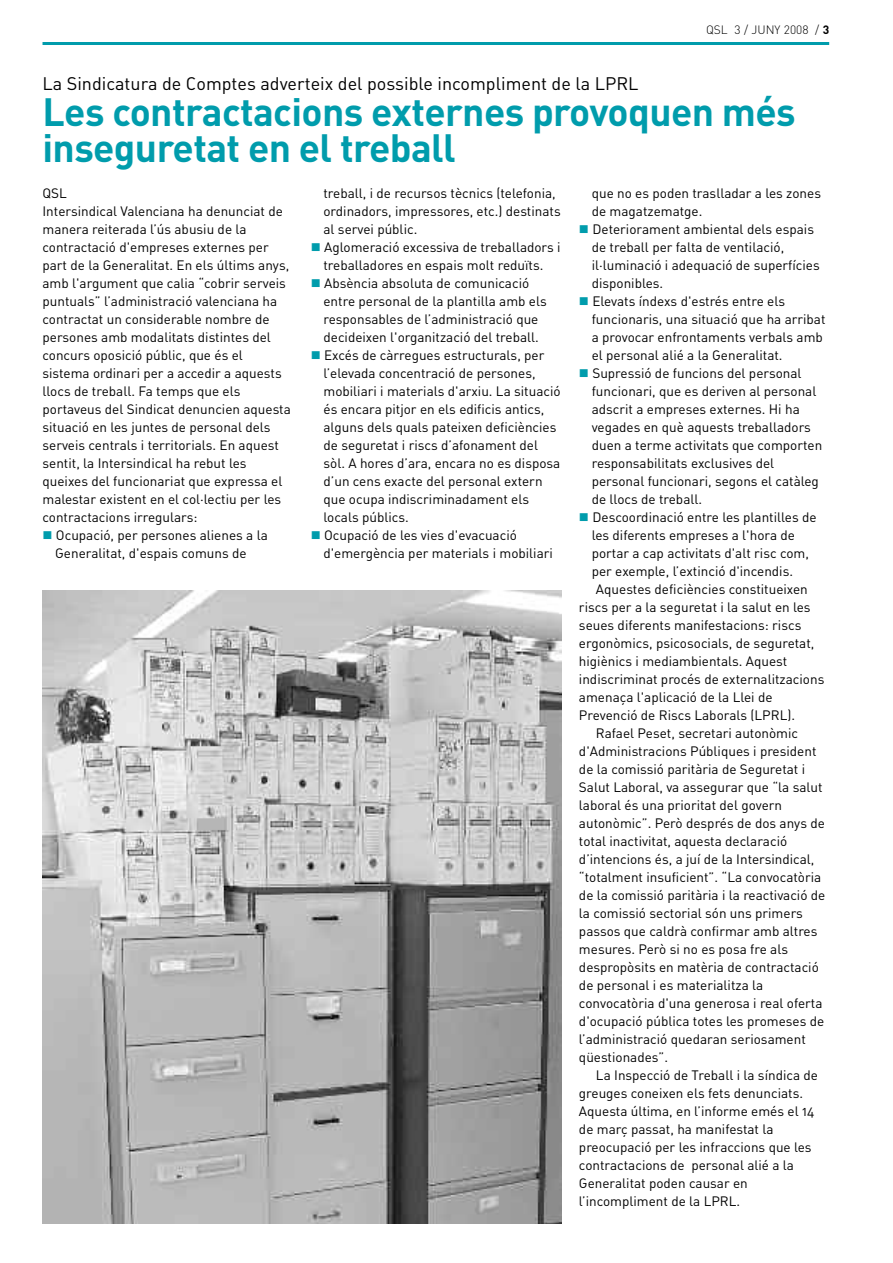
<style>
.page{position:relative;width:893px;height:1263px;background:#fff}
.page>*{position:absolute;margin:0;border:0;box-sizing:border-box;transform-origin:0 0}
.t1{font:700 39px/36px "DIN";letter-spacing:-.015em;color:#009cac}
.t2{font:18px "DIN Regular Alternate";color:#000}
.t3{font:13.5px/18px "DIN Regular Alternate";color:#000}
.t4{font:300 12px "DIN";color:#000}
.s1{font-weight:700}
</style>
<div class="page">
<hr style="left:43px;top:42px;width:786px;height:3px;background:#009cac">
<img style="left:43px;top:590px;width:518px;height:634px">
<p class="t4" style="left:706px;top:22px;width:125px">QSL 3 / JUNY 2008 / <span class="s1">3</span></p>
<h2 class="t2" style="left:43px;top:73px;width:597px">La Sindicatura de Comptes adverteix del possible incompliment de la LPRL</h2>
<h1 class="t1" style="left:43px;top:93px;width:755px">Les contractacions externes provoquen més inseguretat en el treball</h1>
<p class="t3" style="left:43px;top:184px;width:26px">QSL</p>
<p class="t3" style="left:43px;top:202px;width:242px">Intersindical Valenciana ha denunciat de</p>
<p class="t3" style="left:43px;top:220px;width:206px">manera reiterada l’ús abusiu de la</p>
<p class="t3" style="left:43px;top:238px;width:228px">contractació d'empreses externes per</p>
<p class="t3" style="left:43px;top:256px;width:248px">part de la Generalitat. En els últims anys,</p>
<p class="t3" style="left:43px;top:274px;width:245px">amb l'argument que calia “cobrir serveis</p>
<p class="t3" style="left:43px;top:292px;width:236px">puntuals” l’administració valenciana ha</p>
<p class="t3" style="left:43px;top:310px;width:228px">contractat un considerable nombre de</p>
<p class="t3" style="left:43px;top:328px;width:230px">persones amb modalitats distintes del</p>
<p class="t3" style="left:43px;top:346px;width:202px">concurs oposició públic, que és el</p>
<p class="t3" style="left:43px;top:364px;width:241px">sistema ordinari per a accedir a aquests</p>
<p class="t3" style="left:43px;top:382px;width:199px">llocs de treball. Fa temps que els</p>
<p class="t3" style="left:43px;top:400px;width:250px">portaveus del Sindicat denuncien aquesta</p>
<p class="t3" style="left:43px;top:418px;width:230px">situació en les juntes de personal dels</p>
<p class="t3" style="left:43px;top:436px;width:238px">serveis centrals i territorials. En aquest</p>
<p class="t3" style="left:43px;top:454px;width:206px">sentit, la Intersindical ha rebut les</p>
<p class="t3" style="left:43px;top:472px;width:241px">queixes del funcionariat que expressa el</p>
<p class="t3" style="left:43px;top:490px;width:240px">malestar existent en el col·lectiu per les</p>
<p class="t3" style="left:43px;top:508px;width:157px">contractacions irregulars:</p>
<p class="t3" style="left:56px;top:526px;width:213px">Ocupació, per persones alienes a la</p>
<p class="t3" style="left:55px;top:544px;width:193px">Generalitat, d'espais comuns de</p>
<p class="t3" style="left:323px;top:184px;width:239px">treball, i de recursos tècnics (telefonia, ordinadors, impressores, etc.) destinats al servei públic.<br>Aglomeració excessiva de treballadors i treballadores en espais molt reduïts.<br>Absència absoluta de comunicació entre personal de la plantilla amb els responsables de l’administració que decideixen l'organització del treball.<br>Excés de càrregues estructurals, per l’elevada concentració de persones, mobiliari i materials d'arxiu. La situació és encara pitjor en els edificis antics, alguns dels quals pateixen deficiències de seguretat i riscs d’afonament del sòl. A hores d’ara, encara no es disposa d’un cens exacte del personal extern que ocupa indiscriminadament els locals públics.<br>Ocupació de les vies d'evacuació d'emergència per materials i mobiliari</p>
<p class="t3" style="left:592px;top:184px;width:231px">que no es poden traslladar a les zones</p>
<p class="t3" style="left:592px;top:202px;width:112px">de magatzematge.</p>
<p class="t3" style="left:592px;top:220px;width:223px">Deteriorament ambiental dels espais</p>
<p class="t3" style="left:592px;top:238px;width:194px">de treball per falta de ventilació,</p>
<p class="t3" style="left:592px;top:256px;width:230px">il·luminació i adequació de superfícies</p>
<p class="t3" style="left:592px;top:274px;width:73px">disponibles.</p>
<p class="t3" style="left:592px;top:292px;width:194px">Elevats índexs d'estrés entre els</p>
<p class="t3" style="left:592px;top:310px;width:235px">funcionaris, una situació que ha arribat</p>
<p class="t3" style="left:592px;top:328px;width:233px">a provocar enfrontaments verbals amb</p>
<p class="t3" style="left:592px;top:346px;width:192px">el personal alié a la Generalitat.</p>
<p class="t3" style="left:592px;top:364px;width:211px">Supressió de funcions del personal</p>
<p class="t3" style="left:592px;top:382px;width:226px">funcionari, que es deriven al personal</p>
<p class="t3" style="left:592px;top:400px;width:210px">adscrit a empreses externes. Hi ha</p>
<p class="t3" style="left:592px;top:418px;width:221px">vegades en què aquests treballadors</p>
<p class="t3" style="left:592px;top:436px;width:232px">duen a terme activitats que comporten</p>
<p class="t3" style="left:592px;top:454px;width:184px">responsabilitats exclusives del</p>
<p class="t3" style="left:592px;top:472px;width:229px">personal funcionari, segons el catàleg</p>
<p class="t3" style="left:592px;top:490px;width:112px">de llocs de treball.</p>
<p class="t3" style="left:592px;top:508px;width:226px">Descoordinació entre les plantilles de</p>
<p class="t3" style="left:592px;top:526px;width:205px">les diferents empreses a l'hora de</p>
<p class="t3" style="left:592px;top:544px;width:219px">portar a cap activitats d'alt risc com,</p>
<p class="t3" style="left:592px;top:562px;width:203px">per exemple, l’extinció d'incendis.</p>
<p class="t3" style="left:596px;top:580px;width:213px">Aquestes deficiències constitueixen</p>
<p class="t3" style="left:579px;top:598px;width:233px">riscs per a la seguretat i la salut en les</p>
<p class="t3" style="left:579px;top:616px;width:224px">seues diferents manifestacions: riscs</p>
<p class="t3" style="left:579px;top:634px;width:237px">ergonòmics, psicosocials, de seguretat,</p>
<p class="t3" style="left:579px;top:652px;width:210px">higiènics i mediambientals. Aquest</p>
<p class="t3" style="left:579px;top:670px;width:247px">indiscriminat procés de externalitzacions</p>
<p class="t3" style="left:579px;top:688px;width:195px">amenaça l'aplicació de la Llei de</p>
<p class="t3" style="left:579px;top:706px;width:218px">Prevenció de Riscs Laborals (LPRL).</p>
<p class="t3" style="left:596px;top:724px;width:204px">Rafael Peset, secretari autonòmic</p>
<p class="t3" style="left:579px;top:742px;width:239px">d'Administracions Públiques i president</p>
<p class="t3" style="left:579px;top:760px;width:228px">de la comissió paritària de Seguretat i</p>
<p class="t3" style="left:579px;top:778px;width:245px">Salut Laboral, va assegurar que “la salut</p>
<p class="t3" style="left:579px;top:796px;width:205px">laboral és una prioritat del govern</p>
<p class="t3" style="left:579px;top:814px;width:247px">autonòmic”. Però després de dos anys de</p>
<p class="t3" style="left:579px;top:832px;width:210px">total inactivitat, aquesta declaració</p>
<p class="t3" style="left:579px;top:850px;width:237px">d’intencions és, a juí de la Intersindical,</p>
<p class="t3" style="left:579px;top:868px;width:244px">“totalment insuficient”. “La convocatòria</p>
<p class="t3" style="left:579px;top:886px;width:248px">de la comissió paritària i la reactivació de</p>
<p class="t3" style="left:579px;top:904px;width:225px">la comissió sectorial són uns primers</p>
<p class="t3" style="left:579px;top:922px;width:240px">passos que caldrà confirmar amb altres</p>
<p class="t3" style="left:579px;top:940px;width:211px">mesures. Però si no es posa fre als</p>
<p class="t3" style="left:579px;top:958px;width:241px">despropòsits en matèria de contractació</p>
<p class="t3" style="left:579px;top:976px;width:186px">de personal i es materialitza la</p>
<p class="t3" style="left:579px;top:994px;width:245px">convocatòria d'una generosa i real oferta</p>
<p class="t3" style="left:579px;top:1012px;width:247px">d'ocupació pública totes les promeses de</p>
<p class="t3" style="left:579px;top:1030px;width:228px">l’administració quedaran seriosament</p>
<p class="t3" style="left:579px;top:1048px;width:91px">qüestionades”.</p>
<p class="t3" style="left:596px;top:1066px;width:223px">La Inspecció de Treball i la síndica de</p>
<p class="t3" style="left:579px;top:1084px;width:226px">greuges coneixen els fets denunciats.</p>
<p class="t3" style="left:579px;top:1102px;width:237px">Aquesta última, en l’informe emés el 14</p>
<p class="t3" style="left:579px;top:1120px;width:196px">de març passat, ha manifestat la</p>
<p class="t3" style="left:579px;top:1138px;width:234px">preocupació per les infraccions que les</p>
<p class="t3" style="left:579px;top:1156px;width:217px">contractacions de personal alié a la</p>
<p class="t3" style="left:579px;top:1174px;width:170px">Generalitat poden causar en</p>
<p class="t3" style="left:579px;top:1192px;width:163px">l’incompliment de la LPRL.</p>
</div>
